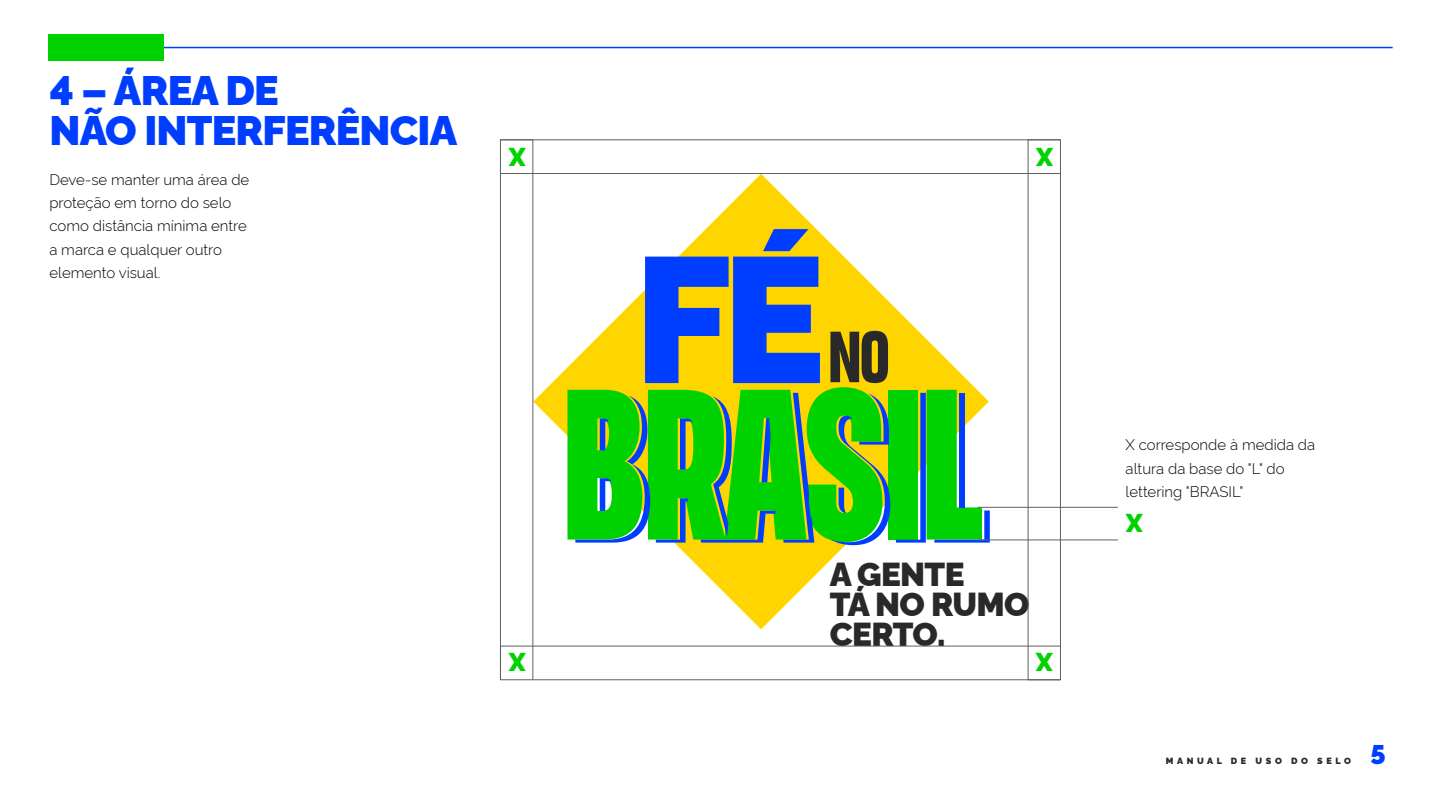
<style>
.page{position:relative;width:1440px;height:810px;background:#fff}
.page>*{position:absolute;margin:0;border:0;box-sizing:border-box;transform-origin:0 0}
.t1{font:900 41.25px/40.5px "Rawline";letter-spacing:-.02em;color:#003eff}
.t2{font:900 33.22px/29.7px "Rawline";letter-spacing:-.02em;color:#292929}
.t3{font:900 27.08px "Rawline";color:#003eff}
.t4{font:900 25.8px "Rawline";color:#00d200}
.t5{font:300 15px/23.2px "Rawline";color:#000}
.t6{font:900 9px "Rawline";letter-spacing:.4em;color:#292929}
</style>
<div class="page">
<svg style="left:534px;top:174px;width:444px;height:455px"></svg>
<div style="left:888px;top:390px;width:30px;height:150px;background:#00d200"></div>
<svg style="left:896px;top:390px;width:94px;height:153px"></svg>
<svg style="left:567px;top:229px;width:323px;height:316px;background:#6ab557"></svg>
<hr style="left:49px;top:47px;width:1344px;height:1px;background:#003eff">
<div style="left:49px;top:34px;width:115px;height:27px;background:#00d200"></div>
<hr style="left:978px;top:507px;width:140px;height:1px;background:#606060">
<hr style="left:979px;top:540px;width:139px;height:1px;background:#606060">
<div style="left:1028px;top:139px;width:33px;height:541px;border:1px solid #606060"></div>
<div style="left:500px;top:646px;width:560px;height:34px;border:1px solid #606060"></div>
<svg style="left:500px;top:139px;width:34px;height:542px"></svg>
<hr style="left:501px;top:173px;width:559px;height:1px;background:#606060">
<hr style="left:501px;top:139px;width:559px;height:1px;background:#606060">
<h1 class="t1" style="left:49px;top:66px;width:409px">4 – ÁREA DE<br>NÃO INTERFERÊNCIA</h1>
<p class="t5" style="left:49px;top:166px;width:201px">Deve-se manter uma área de proteção em torno do selo como distância mínima entre a marca e qualquer outro elemento visual.</p>
<h3 class="t4" style="left:509px;top:137px;width:18px">X</h3>
<h3 class="t4" style="left:1036px;top:137px;width:18px">X</h3>
<h3 class="t4" style="left:509px;top:642px;width:18px">X</h3>
<h2 class="t2" style="left:830px;top:557px;width:201px">A GENTE<br>TÁ NO RUMO<br>CERTO.</h2>
<h3 class="t4" style="left:1036px;top:642px;width:18px">X</h3>
<p class="t5" style="left:1126px;top:432px;width:191px">X corresponde à medida da altura da base do "L" do lettering "BRASIL"</p>
<h3 class="t4" style="left:1126px;top:503px;width:18px">X</h3>
<p class="t6" style="left:1166px;top:754px;width:187px">MANUAL DE USO DO SELO</p>
<h3 class="t3" style="left:1370px;top:734px;width:17px">5</h3>
</div>
